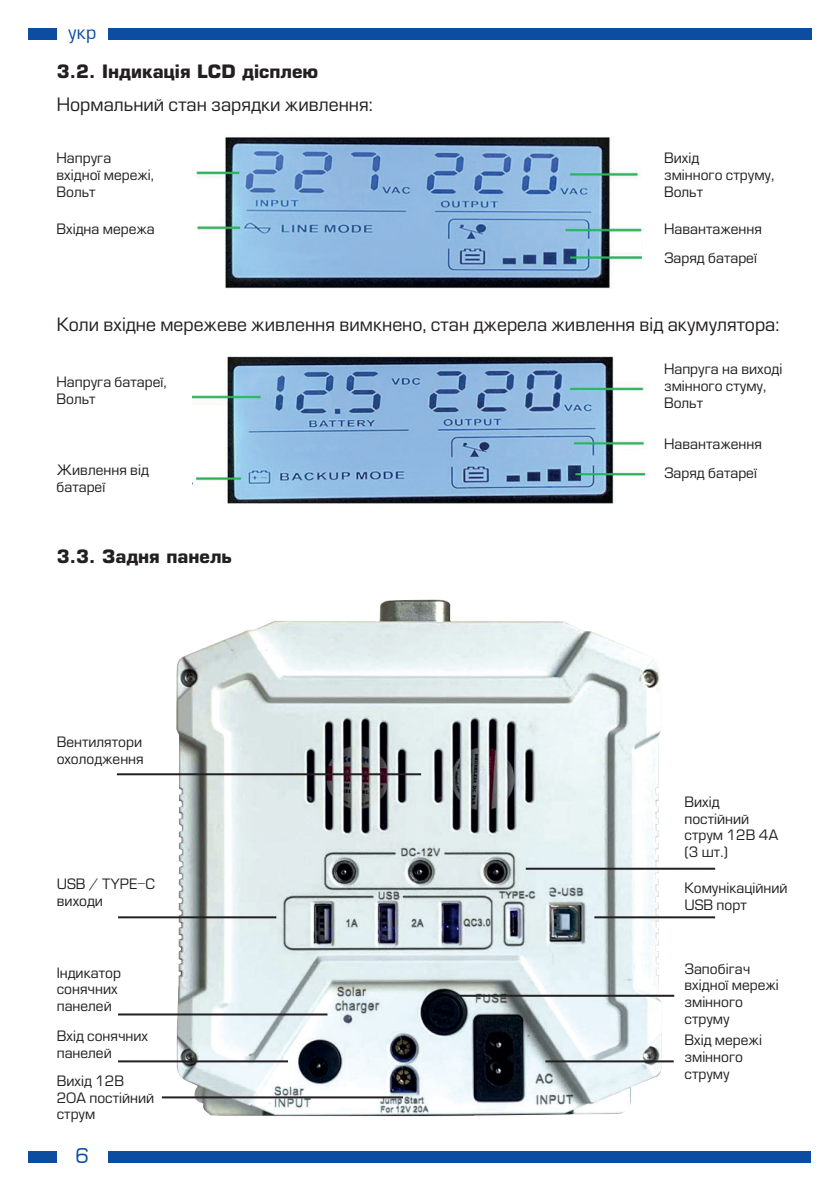
<style>
.page{position:relative;width:840px;height:1191px;background:#fff}
.page>*{position:absolute;margin:0;border:0;box-sizing:border-box;transform-origin:0 0}
.t1{font:20px "Europe Normal";color:#0d4da1}
.t2{font:18px "Europe";color:#231f20}
.t3{font:700 18px "Europe";color:#231f20}
.t4{font:18px "Europe Normal";color:#0d4da1}
.текст_обычный_без_та{font:14px/16.8px "Europe";color:#231f20}
</style>
<div class="page">
<div style="left:108px;top:1151px;width:702px;height:11px;background:#0d4da1"></div>
<div style="left:108px;top:28px;width:703px;height:12px;background:#0d4da1"></div>
<div style="left:28px;top:28px;width:29px;height:12px;background:#0d4da1"></div>
<div style="left:28px;top:1151px;width:29px;height:11px;background:#0d4da1"></div>
<img style="left:196px;top:137px;width:449px;height:152px">
<img style="left:192px;top:356px;width:455px;height:148px">
<img style="left:156px;top:599px;width:527px;height:518px">
<hr style="left:117px;top:773px;width:304px;height:2px;background:#231f20">
<hr style="left:525px;top:867px;width:189px;height:2px;background:#231f20">
<hr style="left:594px;top:916px;width:120px;height:2px;background:#231f20">
<hr style="left:452px;top:994px;width:222px;height:2px;background:#231f20">
<hr style="left:118px;top:916px;width:158px;height:2px;background:#231f20">
<hr style="left:118px;top:1013px;width:209px;height:2px;background:#231f20">
<hr style="left:118px;top:1060px;width:170px;height:2px;background:#231f20">
<hr style="left:162px;top:1096px;width:241px;height:2px;background:#231f20">
<hr style="left:545px;top:1060px;width:128px;height:2px;background:#231f20">
<p class="t4" style="left:68px;top:23px;width:30px">укр</p>
<p class="t3" style="left:57px;top:61px;width:263px">3.2. Індикація LCD дісплею</p>
<p class="t2" style="left:57px;top:94px;width:317px">Нормальний стан зарядки живлення:</p>
<p class="текст_обычный_без_та" style="left:56px;top:150px;width:99px">Напруга вхідної мережі,<br>Вольт</p>
<p class="текст_обычный_без_та" style="left:56px;top:221px;width:100px">Вхідна мережа</p>
<p class="текст_обычный_без_та" style="left:663px;top:150px;width:112px">Вихід<br>змінного струму,<br>Вольт</p>
<p class="текст_обычный_без_та" style="left:663px;top:221px;width:99px">Навантаження</p>
<p class="текст_обычный_без_та" style="left:663px;top:249px;width:94px">Заряд батареї</p>
<p class="t2" style="left:57px;top:314px;width:723px">Коли вхідне мережеве живлення вимкнено, стан джерела живлення від акумулятора:</p>
<p class="текст_обычный_без_та" style="left:56px;top:374px;width:111px">Напруга батареї,<br>Вольт</p>
<p class="текст_обычный_без_та" style="left:56px;top:461px;width:94px">Живлення від батареї</p>
<p class="t3" style="left:57px;top:545px;width:177px">3.3. Задня панель</p>
<p class="текст_обычный_без_та" style="left:57px;top:733px;width:88px">Вентилятори охолодження</p>
<p class="текст_обычный_без_та" style="left:57px;top:875px;width:100px">USB / TYPE-C виходи</p>
<p class="текст_обычный_без_та" style="left:57px;top:964px;width:66px">Індикатор сонячних панелей</p>
<p class="текст_обычный_без_та" style="left:57px;top:1028px;width:93px">Вхід сонячних панелей</p>
<p class="текст_обычный_без_та" style="left:57px;top:1072px;width:99px">Вихід 12В<br>20А постійний струм</p>
<h1 class="t1" style="left:76px;top:1145px;width:15px">6</h1>
<p class="текст_обычный_без_та" style="left:663px;top:361px;width:120px">Напруга на виході змінного стуму,<br>Вольт</p>
<p class="текст_обычный_без_та" style="left:663px;top:436px;width:99px">Навантаження</p>
<p class="текст_обычный_без_та" style="left:663px;top:464px;width:94px">Заряд батареї</p>
<p class="текст_обычный_без_та" style="left:684px;top:793px;width:95px">Вихід постійний струм 12В 4А (3 шт.)</p>
<p class="текст_обычный_без_та" style="left:684px;top:879px;width:105px">Комунікаційний<br>USB порт</p>
<p class="текст_обычный_без_та" style="left:684px;top:960px;width:96px">Запобігач вхідної мережі змінного струму</p>
<p class="текст_обычный_без_та" style="left:684px;top:1032px;width:79px">Вхід мережі змінного струму</p>
</div>
